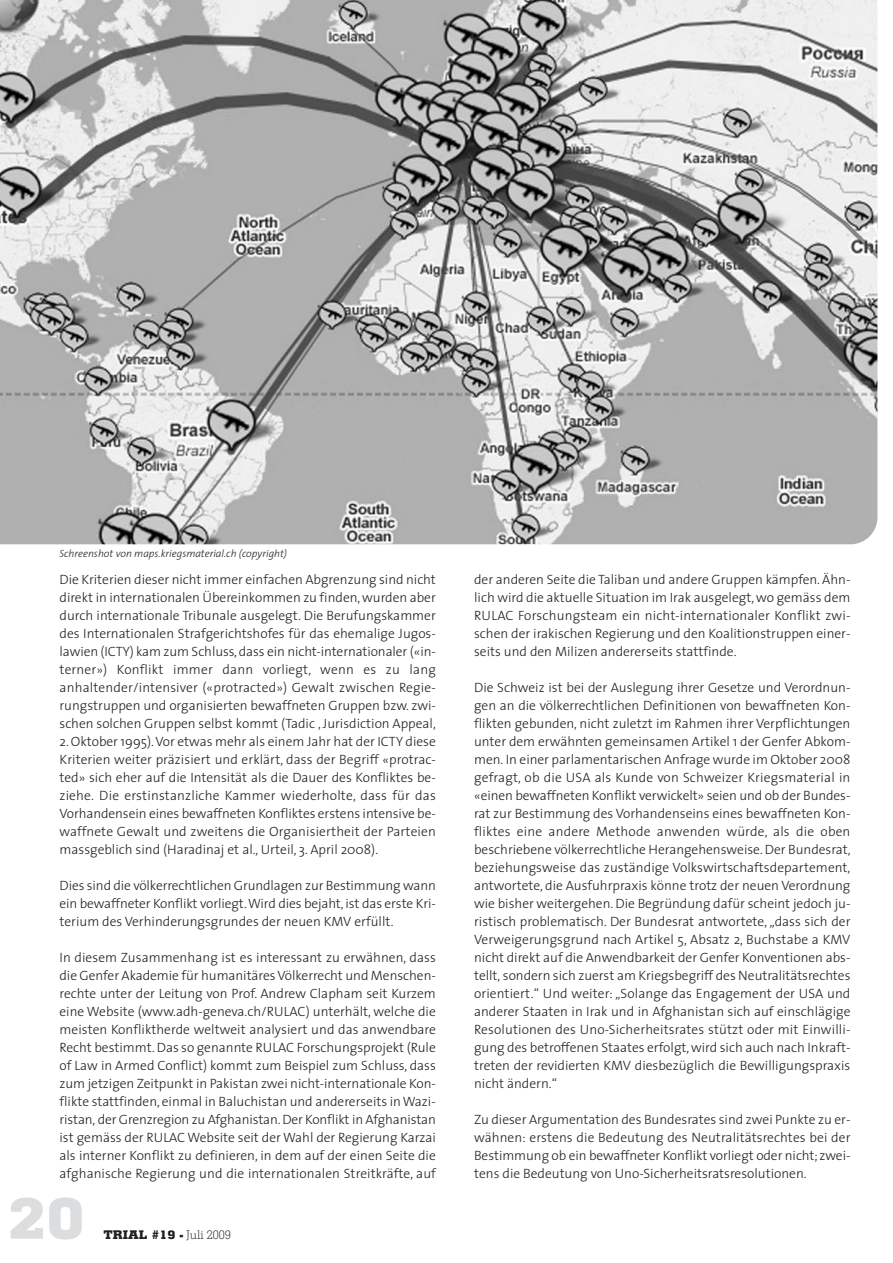
<style>
.page{position:relative;width:893px;height:1263px;background:#fff}
.page>*{position:absolute;margin:0;border:0;box-sizing:border-box;transform-origin:0 0}
.t1{font:800 57px "Memphis LT Std";color:#dcdddf}
.t2{font:300 13.5px/18px "The Sans";color:#231f20;text-align:justify}
.t3{font:800 12px "Memphis LT Std";color:#231f20}
.t4{font:italic 300 10.5px "The Sans";color:#231f20}
.s1{font-weight:300}
</style>
<div class="page">
<img style="left:0;top:0;width:877px;height:544px">
<p class="t4" style="left:60px;top:549px;width:229px">Schreenshot von maps.kriegsmaterial.ch (copyright)</p>
<p class="t2" style="left:60px;top:571px;width:378px">Die Kriterien dieser nicht immer einfachen Abgrenzung sind nicht direkt in internationalen Übereinkommen zu finden,wurden aber durch internationale Tribunale ausgelegt. Die Berufungskammer des Internationalen Strafgerichtshofes für das ehemalige Jugos&shy;lawien (ICTY) kam zum Schluss,dass ein nicht-internationaler («in&shy;terner») Konflikt immer dann vorliegt, wenn es zu lang anhaltender/intensiver («protracted») Gewalt zwischen Regie&shy;rungstruppen und organisierten bewaffneten Gruppen bzw. zwi&shy;schen solchen Gruppen selbst kommt (Tadic , Jurisdiction Appeal,</p>
<p class="t2" style="left:60px;top:733px;width:378px">2. Oktober 1995).Vor etwas mehr als einem Jahr hat der ICTY diese Kriterien weiter präzisiert und erklärt, dass der Begriff «protrac&shy;ted» sich eher auf die Intensität als die Dauer des Konfliktes be&shy;ziehe. Die erstinstanzliche Kammer wiederholte, dass für das Vorhandensein eines bewaffneten Konfliktes erstens intensive be&shy;waffnete Gewalt und zweitens die Organisiertheit der Parteien massgeblich sind (Haradinaj et al., Urteil, 3. April 2008).</p>
<p class="t2" style="left:60px;top:877px;width:378px">Dies sind die völkerrechtlichen Grundlagen zur Bestimmung wann ein bewaffneter Konflikt vorliegt.Wird dies bejaht, ist das erste Kri&shy;terium des Verhinderungsgrundes der neuen KMV erfüllt.</p>
<p class="t2" style="left:60px;top:949px;width:378px">In diesem Zusammenhang ist es interessant zu erwähnen, dass die Genfer Akademie für humanitäresVölkerrecht und Menschen&shy;rechte unter der Leitung von Prof. Andrew Clapham seit Kurzem eine Website (www.adh-geneva.ch/RULAC) unterhält, welche die meisten Konfliktherde weltweit analysiert und das anwendbare Recht bestimmt.Das so genannte RULAC Forschungsprojekt (Rule of Law in Armed Conflict) kommt zum Beispiel zum Schluss, dass zum jetzigen Zeitpunkt in Pakistan zwei nicht-internationale Kon&shy;flikte stattfinden, einmal in Baluchistan und andererseits inWazi&shy;ristan, der Grenzregion zu Afghanistan.Der Konflikt in Afghanistan ist gemäss der RULAC Website seit der Wahl der Regierung Karzai als interner Konflikt zu definieren, in dem auf der einen Seite die afghanische Regierung und die internationalen Streitkräfte, auf</p>
<h1 class="t1" style="left:9px;top:1197px;width:78px">20</h1>
<p class="t3" style="left:104px;top:1230px;width:129px">TRIAL #19 - <span class="s1">Juli 2009</span></p>
<p class="t2" style="left:474px;top:571px;width:378px">der anderen Seite die Taliban und andere Gruppen kämpfen. Ähn&shy;lich wird die aktuelle Situation im Irak ausgelegt,wo gemäss dem RULAC Forschungsteam ein nicht-internationaler Konflikt zwi&shy;schen der irakischen Regierung und den Koalitionstruppen einer&shy;seits und den Milizen andererseits stattfinde.</p>
<p class="t2" style="left:474px;top:679px;width:378px">Die Schweiz ist bei der Auslegung ihrer Gesetze und Verordnun&shy;gen an die völkerrechtlichen Definitionen von bewaffneten Kon&shy;flikten gebunden, nicht zuletzt im Rahmen ihrer Verpflichtungen unter dem erwähnten gemeinsamen Artikel 1 der Genfer Abkom&shy;men. In einer parlamentarischen Anfrage wurde im Oktober 2008 gefragt, ob die USA als Kunde von Schweizer Kriegsmaterial in «einen bewaffneten Konflikt verwickelt» seien und ob der Bundes&shy;rat zur Bestimmung des Vorhandenseins eines bewaffneten Kon&shy;fliktes eine andere Methode anwenden würde, als die oben beschriebene völkerrechtliche Herangehensweise.Der Bundesrat, beziehungsweise das zuständige Volkswirtschaftsdepartement, antwortete, die Ausfuhrpraxis könne trotz der neuen Verordnung wie bisher weitergehen. Die Begründung dafür scheint jedoch ju&shy;ristisch problematisch. Der Bundesrat antwortete, „dass sich der Verweigerungsgrund nach Artikel 5, Absatz 2, Buchstabe a KMV nicht direkt auf die Anwendbarkeit der Genfer Konventionen abs&shy;tellt, sondern sich zuerst am Kriegsbegriff des Neutralitätsrechtes orientiert.“ Und weiter: „Solange das Engagement der USA und anderer Staaten in Irak und in Afghanistan sich auf einschlägige Resolutionen des Uno-Sicherheitsrates stützt oder mit Einwilli&shy;gung des betroffenen Staates erfolgt,wird sich auch nach Inkraft&shy;treten der revidierten KMV diesbezüglich die Bewilligungspraxis nicht ändern.“</p>
<p class="t2" style="left:474px;top:1111px;width:378px">Zu dieser Argumentation des Bundesrates sind zwei Punkte zu er&shy;wähnen: erstens die Bedeutung des Neutralitätsrechtes bei der Bestimmung ob ein bewaffneter Konflikt vorliegt oder nicht; zwei&shy;tens die Bedeutung von Uno-Sicherheitsratsresolutionen.</p>
</div>
